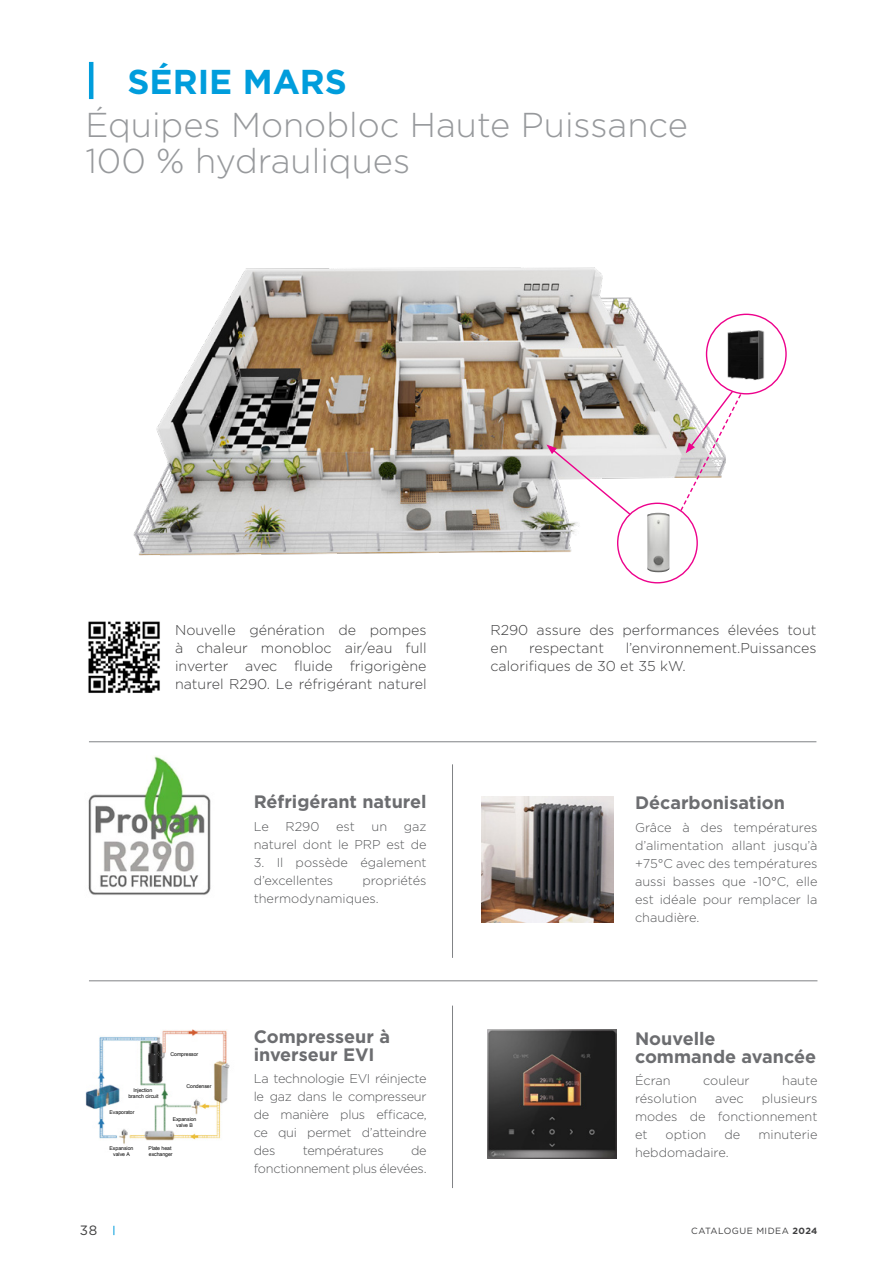
<style>
.page{position:relative;width:893px;height:1263px;background:#fff}
.page>*{position:absolute;margin:0;border:0;box-sizing:border-box;transform-origin:0 0}
.t1{font:300 34.5px/36px "Gotham";color:#97999c}
.t2{font:700 34.5px "Gotham";color:#009ddc}
.t3{font:700 18px/18px "Gotham";color:#6c6d70}
.t4{font:300 14.25px/18px "Gotham";color:#3e3e3f}
.t5{font:13.5px "Gotham";color:#3e3e3f}
.t6{font:300 12.75px/18px "Gotham";color:#57585a;text-align:justify}
.t7{font:300 12.75px/18px "Gotham";letter-spacing:-.02em;color:#57585a;text-align:right}
.t8{font:9px "Gotham";letter-spacing:.05em;color:#3e3e3f}
.t9{font:5.25px/6.3px "Arial";letter-spacing:-.01em;color:#000;text-align:center}
.s1{font-weight:700}
</style>
<div class="page">
<hr style="left:89px;top:980px;width:728px;height:1px;background:#808285">
<hr style="left:452px;top:764px;width:1px;height:194px;background:#808285">
<hr style="left:452px;top:1005px;width:1px;height:183px;background:#808285">
<hr style="left:89px;top:741px;width:727px;height:1px;background:#808285">
<img style="left:88px;top:756px;width:123px;height:139px">
<img style="left:482px;top:796px;width:132px;height:127px">
<img style="left:133px;top:267px;width:593px;height:307px">
<img style="left:647px;top:513px;width:22px;height:59px">
<div style="left:617px;top:503px;width:81px;height:80px;border:1px solid #ed028c;border-radius:50%"></div>
<svg style="left:679px;top:389px;width:63px;height:123px"></svg>
<svg style="left:546px;top:444px;width:86px;height:72px"></svg>
<img style="left:721px;top:323px;width:51px;height:58px">
<img style="left:88px;top:621px;width:72px;height:72px">
<img style="left:85px;top:1029px;width:145px;height:115px">
<img style="left:488px;top:1030px;width:128px;height:129px">
<hr style="left:89px;top:62px;width:4px;height:37px;background:#009ddc">
<h1 class="t2" style="left:128px;top:59px;width:221px">SÉRIE MARS</h1>
<h1 class="t1" style="left:85px;top:106px;width:604px">Équipes Monobloc Haute Puissance<br>100 % hydrauliques</h1>
<p class="t4" style="left:175px;top:620px;width:253px;text-align:justify">Nouvelle génération de pompes à chaleur monobloc air/eau full inverter avec fluide frigorigène naturel R290. Le réfrigérant naturel</p>
<h2 class="t3" style="left:254px;top:793px;width:174px">Réfrigérant naturel</h2>
<p class="t6" style="left:254px;top:817px;width:17px">Le</p>
<p class="t6" style="left:286px;top:817px;width:35px">R290</p>
<p class="t6" style="left:336px;top:817px;width:20px">est</p>
<p class="t6" style="left:372px;top:817px;width:17px">un</p>
<p class="t6" style="left:254px;top:817px;width:174px;text-align:right">gaz<br>naturel dont le PRP est de</p>
<p class="t6" style="left:254px;top:853px;width:174px">3. Il possède également d’excellentes</p>
<p class="t6" style="left:254px;top:871px;width:174px;text-indent:109px">propriétés thermodynamiques.</p>
<p class="t9" style="left:128px;top:1086px;width:32px">Injection branch circuit</p>
<p class="t9" style="left:110px;top:1109px;width:26px">Evaporator</p>
<p class="t9" style="left:171px;top:1051px;width:29px">Compressor</p>
<p class="t9" style="left:186px;top:1083px;width:26px">Condenser</p>
<p class="t9" style="left:173px;top:1116px;width:25px">Expansion valve B</p>
<p class="t9" style="left:110px;top:1145px;width:25px">Expansion valve A</p>
<p class="t9" style="left:149px;top:1145px;width:26px;text-align:left">Plate heat exchanger</p>
<h2 class="t3" style="left:254px;top:1028px;width:138px">Compresseur à inverseur EVI</h2>
<p class="t6" style="left:254px;top:1069px;width:174px">La technologie EVI réinjecte le gaz dans le compresseur de manière plus efficace, ce qui permet d’atteindre des</p>
<p class="t7" style="left:254px;top:1141px;width:174px">de<br>fonctionnement plus élevées.</p>
<p class="t7" style="left:303px;top:1141px;width:83px">températures</p>
<p class="t4" style="left:490px;top:620px;width:327px">R290 assure des performances élevées tout en</p>
<p class="t4" style="left:490px;top:638px;width:327px;text-indent:135px">l’environnement.Puissances calorifiques de 30 et 35 kW.</p>
<p class="t4" style="left:529px;top:638px;width:76px">respectant</p>
<h2 class="t3" style="left:635px;top:794px;width:151px">Décarbonisation</h2>
<p class="t6" style="left:635px;top:818px;width:184px">Grâce à des températures d’alimentation allant jusqu’à +75°C avec des températures aussi basses que -10°C, elle est idéale pour remplacer la chaudière.</p>
<h2 class="t3" style="left:635px;top:1029px;width:183px">Nouvelle commande avancée</h2>
<p class="t6" style="left:635px;top:1071px;width:37px">Écran</p>
<p class="t6" style="left:703px;top:1071px;width:48px">couleur</p>
<p class="t6" style="left:782px;top:1071px;width:37px">haute</p>
<p class="t6" style="left:635px;top:1089px;width:63px">résolution</p>
<p class="t6" style="left:715px;top:1089px;width:30px">avec</p>
<p class="t6" style="left:635px;top:1089px;width:184px;text-indent:127px">plusieurs modes de fonctionnement et</p>
<p class="t6" style="left:666px;top:1125px;width:42px">option</p>
<p class="t6" style="left:724px;top:1125px;width:17px">de</p>
<p class="t6" style="left:758px;top:1125px;width:61px">minuterie</p>
<p class="t6" style="left:635px;top:1143px;width:95px">hebdomadaire.</p>
<p class="t5" style="left:80px;top:1222px;width:19px">38</p>
<p class="t8" style="left:691px;top:1225px;width:128px">CATALOGUE MIDEA <span class="s1">2024</span></p>
</div>
